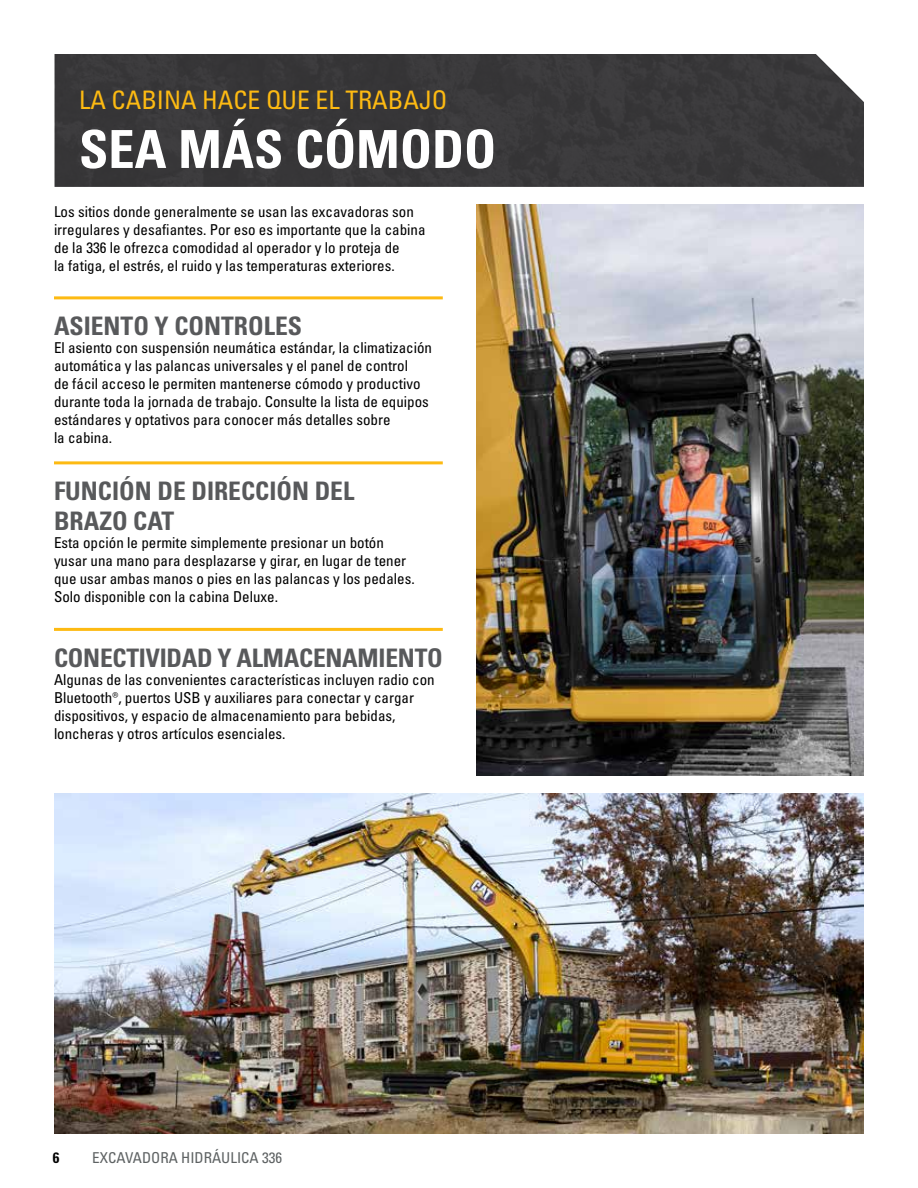
<style>
.page{position:relative;width:918px;height:1188px;background:#fff}
.page>*{position:absolute;margin:0;border:0;box-sizing:border-box;transform-origin:0 0}
.Headline_large_white{font:52.5px "Univers LTCYR 67 Bold Cond";color:#fff}
.Headline_gray_with_y{font:25.5px/30px "Univers LTCYR 67 Bold Cond";color:#58595b}
.Subhead_small_yellow{font:condensed 25.5px "Univers LTCYR 57";color:#fdba12}
.Body_copy{font:condensed 15px/18px "Univers LTCYR 57";color:#000}
.t1{font:condensed 15px "Univers LTCYR 57";color:#5e6263}
.t2{font:15px "Univers LTCYR 67 Bold Cond";color:#000}
</style>
<div class="page">
<div style="left:55px;top:54px;width:809px;height:133px;background:#383739"></div>
<hr style="left:54px;top:296px;width:389px;height:3px;background:#fdba12">
<hr style="left:54px;top:461px;width:389px;height:3px;background:#fdba12">
<hr style="left:54px;top:628px;width:389px;height:3px;background:#fdba12">
<img style="left:476px;top:205px;width:388px;height:571px">
<img style="left:54px;top:794px;width:810px;height:340px">
<p class="Subhead_small_yellow" style="left:79px;top:84px;width:370px">LA CABINA HACE QUE EL TRABAJO</p>
<p class="Headline_large_white" style="left:79px;top:117px;width:419px">SEA MÁS CÓMODO</p>
<p class="Body_copy" style="left:54px;top:202px;width:373px">Los sitios donde generalmente se usan las excavadoras son irregulares y desafiantes. Por eso es importante que la cabina de la 336 le ofrezca comodidad al operador y lo proteja de<br>la fatiga, el estrés, el ruido y las temperaturas exteriores.</p>
<p class="Headline_gray_with_y" style="left:54px;top:311px;width:249px">ASIENTO Y CONTROLES</p>
<p class="Body_copy" style="left:54px;top:339px;width:380px">El asiento con suspensión neumática estándar, la climatización automática y las palancas universales y el panel de control<br>de fácil acceso le permiten mantenerse cómodo y productivo durante toda la jornada de trabajo. Consulte la lista de equipos estándares y optativos para conocer más detalles sobre<br>la cabina.</p>
<p class="Headline_gray_with_y" style="left:54px;top:476px;width:302px">FUNCIÓN DE DIRECCIÓN DEL<br>BRAZO CAT</p>
<p class="Body_copy" style="left:54px;top:534px;width:362px">Esta opción le permite simplemente presionar un botón yusar una mano para desplazarse y girar, en lugar de tener que usar ambas manos o pies en las palancas y los pedales.<br>Solo disponible con la cabina Deluxe.</p>
<p class="Headline_gray_with_y" style="left:54px;top:642px;width:390px">CONECTIVIDAD Y ALMACENAMIENTO</p>
<p class="Body_copy" style="left:54px;top:670px;width:382px">Algunas de las convenientes características incluyen radio con Bluetooth®, puertos USB y auxiliares para conectar y cargar dispositivos, y espacio de almacenamiento para bebidas, loncheras y otros artículos esenciales.</p>
<p class="t2" style="left:53px;top:1148px;width:8px">6</p>
<p class="t1" style="left:92px;top:1148px;width:191px">EXCAVADORA HIDRÁULICA 336</p>
</div>
